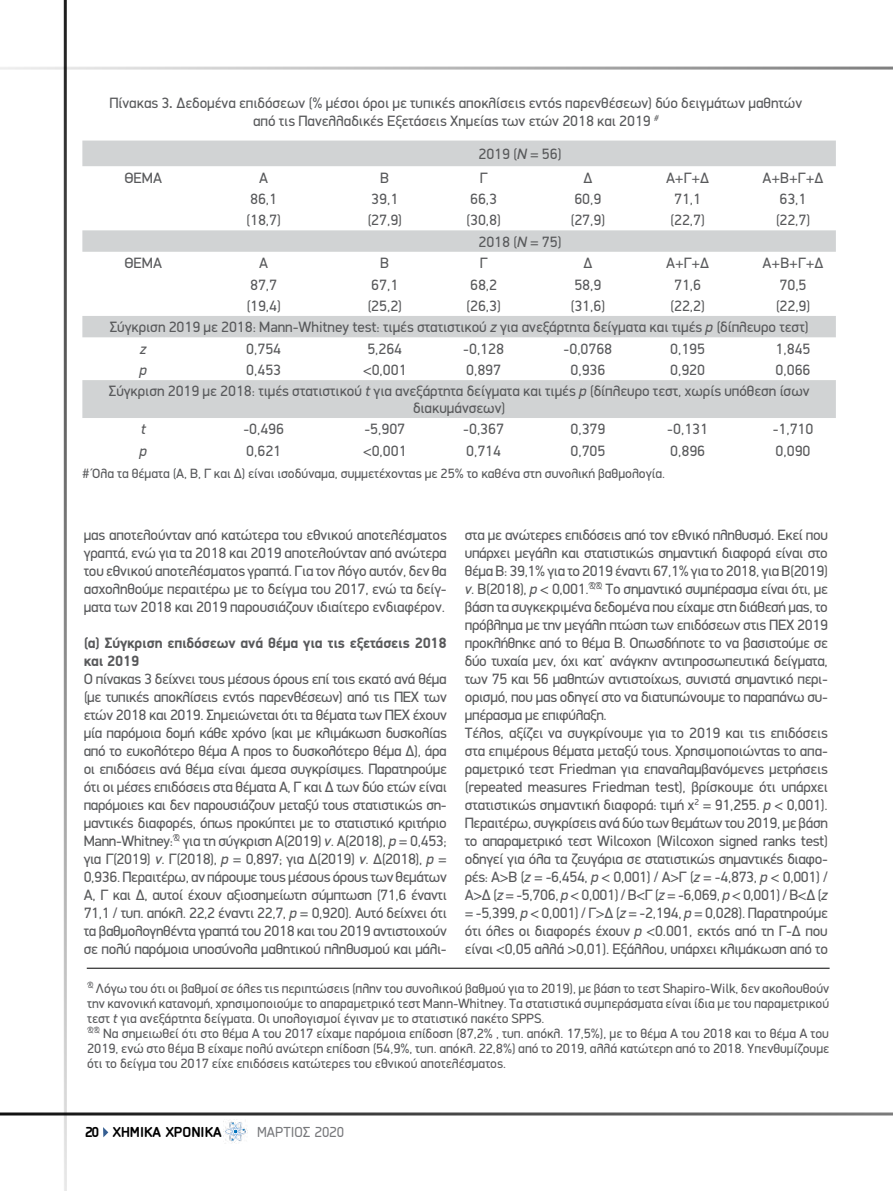
<style>
.page{position:relative;width:893px;height:1191px;background:#fff}
.page>*{position:absolute;margin:0;border:0;box-sizing:border-box;transform-origin:0 0}
.t1{font:15px/18px "PF Din Display";letter-spacing:-.01em;color:#58595b;text-align:justify}
.t2{font:700 15px/18px "PF Din Display";letter-spacing:-.01em;color:#58595b}
.t3{font:700 15px "PF Isotext Pro";color:#000}
.t4{font:15px "PF Isotext Pro";color:#77787b}
.t5{font:italic 15px "PF Din Display";color:#58595b}
.t6{font:13.5px/15px "PF Din Display";color:#58595b}
.s1{font-weight:700;font-style:italic}
.s2{font-style:italic}
</style>
<div class="page">
<svg style="left:103px;top:1127px;width:5px;height:10px"></svg>
<hr style="left:0;top:67px;width:893px;height:3px;background:#000">
<hr style="left:0;top:1112px;width:893px;height:3px;background:#000">
<hr style="left:64px;top:0;width:3px;height:1191px;background:#000">
<img style="left:223px;top:1119px;width:25px;height:24px">
<svg style="left:82px;top:141px;width:754px;height:277px"></svg>
<hr style="left:87px;top:967px;width:743px;height:1px;background:#000">
<p class="t1" style="left:109px;top:94px;width:694px;text-align:center">Πίνακας 3<span class="s1">.</span> Δεδομένα επιδόσεων (% μέσοι όροι με τυπικές αποκλίσεις εντός παρενθέσεων) δύο δειγμάτων μαθητών από τις Πανελλαδικές Εξετάσεις Χημείας των ετών 2018 και 2019 <sup>#</sup></p>
<p class="t1" style="left:478px;top:145px;width:85px">2019 (<span class="s2">N</span> = 56)</p>
<p class="t1" style="left:124px;top:168px;width:39px">ΘΕΜΑ</p>
<p class="t1" style="left:259px;top:168px;width:10px">Α</p>
<p class="t1" style="left:380px;top:168px;width:10px">Β</p>
<p class="t1" style="left:480px;top:168px;width:9px">Γ</p>
<p class="t1" style="left:583px;top:168px;width:10px">Δ</p>
<p class="t1" style="left:666px;top:168px;width:45px">Α+Γ+Δ</p>
<p class="t1" style="left:763px;top:168px;width:62px">Α+Β+Γ+Δ</p>
<p class="t1" style="left:250px;top:190px;width:28px">86,1</p>
<p class="t1" style="left:371px;top:190px;width:28px">39,1</p>
<p class="t1" style="left:470px;top:190px;width:28px">66,3</p>
<p class="t1" style="left:574px;top:190px;width:28px">60,9</p>
<p class="t1" style="left:674px;top:190px;width:28px">71,1</p>
<p class="t1" style="left:779px;top:190px;width:28px">63,1</p>
<p class="t1" style="left:246px;top:211px;width:36px">(18,7)</p>
<p class="t1" style="left:367px;top:211px;width:36px">(27,9)</p>
<p class="t1" style="left:466px;top:211px;width:36px">(30,8)</p>
<p class="t1" style="left:570px;top:211px;width:36px">(27,9)</p>
<p class="t1" style="left:670px;top:211px;width:36px">(22,7)</p>
<p class="t1" style="left:776px;top:211px;width:36px">(22,7)</p>
<p class="t1" style="left:478px;top:232px;width:85px">2018 (<span class="s2">N</span> = 75)</p>
<p class="t1" style="left:124px;top:254px;width:39px">ΘΕΜΑ</p>
<p class="t1" style="left:259px;top:254px;width:10px">Α</p>
<p class="t1" style="left:380px;top:254px;width:10px">Β</p>
<p class="t1" style="left:480px;top:254px;width:9px">Γ</p>
<p class="t1" style="left:583px;top:254px;width:10px">Δ</p>
<p class="t1" style="left:666px;top:254px;width:45px">Α+Γ+Δ</p>
<p class="t1" style="left:763px;top:254px;width:62px">Α+Β+Γ+Δ</p>
<p class="t1" style="left:250px;top:275px;width:28px">87,7</p>
<p class="t1" style="left:371px;top:275px;width:28px">67,1</p>
<p class="t1" style="left:470px;top:275px;width:28px">68,2</p>
<p class="t1" style="left:574px;top:275px;width:28px">58,9</p>
<p class="t1" style="left:674px;top:275px;width:28px">71,6</p>
<p class="t1" style="left:779px;top:275px;width:28px">70,5</p>
<p class="t1" style="left:246px;top:297px;width:36px">(19,4)</p>
<p class="t1" style="left:367px;top:297px;width:36px">(25,2)</p>
<p class="t1" style="left:466px;top:297px;width:36px">(26,3)</p>
<p class="t1" style="left:571px;top:297px;width:36px">(31,6)</p>
<p class="t1" style="left:670px;top:297px;width:36px">(22,2)</p>
<p class="t1" style="left:776px;top:297px;width:36px">(22,9)</p>
<p class="t1" style="left:110px;top:318px;width:700px">Σύγκριση 2019 με 2018: Mann-Whitney test: τιμές στατιστικού <span class="s2">z</span> για ανεξάρτητα δείγματα και τιμές <span class="s2">p</span> (δίπλευρο τεστ)</p>
<p class="t5" style="left:140px;top:339px;width:8px">z</p>
<p class="t1" style="left:246px;top:339px;width:36px">0,754</p>
<p class="t1" style="left:367px;top:339px;width:36px">5,264</p>
<p class="t1" style="left:463px;top:339px;width:42px">-0,128</p>
<p class="t1" style="left:564px;top:339px;width:50px">-0,0768</p>
<p class="t1" style="left:670px;top:339px;width:36px">0,195</p>
<p class="t1" style="left:776px;top:339px;width:36px">1,845</p>
<p class="t5" style="left:140px;top:361px;width:9px">p</p>
<p class="t1" style="left:246px;top:361px;width:36px">0,453</p>
<p class="t1" style="left:363px;top:361px;width:45px">&lt;0,001</p>
<p class="t1" style="left:466px;top:361px;width:36px">0,897</p>
<p class="t1" style="left:570px;top:361px;width:36px">0,936</p>
<p class="t1" style="left:670px;top:361px;width:36px">0,920</p>
<p class="t1" style="left:109px;top:359px;width:703px;line-height:21.5px;text-align:right">0,066<br>Σύγκριση 2019 με 2018: τιμές στατιστικού <span class="s2">t</span> για ανεξάρτητα δείγματα και τιμές <span class="s2">p</span> (δίπλευρο τεστ, χωρίς υπόθεση ίσων</p>
<p class="t1" style="left:413px;top:399px;width:94px">διακυμάνσεων)</p>
<p class="t5" style="left:141px;top:420px;width:7px">t</p>
<p class="t1" style="left:243px;top:420px;width:42px">-0,496</p>
<p class="t1" style="left:364px;top:420px;width:42px">-5,907</p>
<p class="t1" style="left:463px;top:420px;width:42px">-0,367</p>
<p class="t1" style="left:570px;top:420px;width:36px">0,379</p>
<p class="t1" style="left:667px;top:420px;width:42px">-0,131</p>
<p class="t1" style="left:773px;top:420px;width:42px">-1,710</p>
<p class="t5" style="left:140px;top:441px;width:9px">p</p>
<p class="t1" style="left:246px;top:441px;width:36px">0,621</p>
<p class="t1" style="left:363px;top:441px;width:45px">&lt;0,001</p>
<p class="t1" style="left:466px;top:441px;width:36px">0,714</p>
<p class="t1" style="left:570px;top:441px;width:36px">0,705</p>
<p class="t1" style="left:670px;top:441px;width:36px">0,896</p>
<p class="t1" style="left:776px;top:441px;width:36px">0,090</p>
<p class="t6" style="left:82px;top:466px;width:584px"># Όλα τα θέματα (Α, Β, Γ και Δ) είναι ισοδύναμα, συμμετέχοντας με 25% το καθένα στη συνολική βαθμολογία.</p>
<p class="t1" style="left:84px;top:526px;width:365px">μας αποτελούνταν από κατώτερα του εθνικού αποτελέσματος γραπτά, ενώ για τα 2018 και 2019 αποτελούνταν από ανώτερα του εθνικού αποτελέσματος γραπτά. Για τον λόγο αυτόν, δεν θα ασχοληθούμε περαιτέρω με το δείγμα του 2017, ενώ τα δείγ&shy;ματα των 2018 και 2019 παρουσιάζουν ιδιαίτερο ενδιαφέρον.</p>
<p class="t2" style="left:84px;top:634px;width:365px">(α) Σύγκριση επιδόσεων ανά θέμα για τις εξετάσεις 2018 και 2019</p>
<p class="t1" style="left:84px;top:670px;width:365px">Ο πίνακας 3 δείχνει τους μέσους όρους επί τοις εκατό ανά θέμα (με τυπικές αποκλίσεις εντός παρενθέσεων) από τις ΠΕΧ των ετών 2018 και 2019. Σημειώνεται ότι τα θέματα των ΠΕΧ έχουν μία παρόμοια δομή κάθε χρόνο (και με κλιμάκωση δυσκολίας από το ευκολότερο θέμα Α προς το δυσκολότερο θέμα Δ), άρα οι επιδόσεις ανά θέμα είναι άμεσα συγκρίσιμες. Παρατηρούμε ότι οι μέσες επιδόσεις στα θέματα Α, Γ και Δ των δύο ετών είναι παρόμοιες και δεν παρουσιάζουν μεταξύ τους στατιστικώς ση&shy;μαντικές διαφορές, όπως προκύπτει με το στατιστικό κριτήριο Mann-Whitney:<sup>&amp;</sup> για τη σύγκριση A(2019) <span class="s2">v</span>. A(2018), <span class="s2">p</span> = 0,453; για Γ(2019) <span class="s2">v</span>. Γ(2018), <span class="s2">p</span> = 0,897; για Δ(2019) <span class="s2">v</span>. Δ(2018), <span class="s2">p</span> = 0,936. Περαιτέρω, αν πάρουμε τους μέσους όρους των θεμάτων Α, Γ και Δ, αυτοί έχουν αξιοσημείωτη σύμπτωση (71,6 έναντι 71,1 / τυπ. απόκλ. 22,2 έναντι 22,7, <span class="s2">p</span> = 0,920). Αυτό δείχνει ότι τα βαθμολογηθέντα γραπτά του 2018 και του 2019 αντιστοιχούν σε πολύ παρόμοια υποσύνολα μαθητικού πληθυσμού και μάλι-</p>
<p class="t1" style="left:465px;top:526px;width:365px;text-align:left">στα με ανώτερες επιδόσεις από τον εθνικό πληθυσμό. Εκεί που υπάρχει μεγάλη και στατιστικώς σημαντική διαφορά είναι στο θέμα Β: 39,1% για το 2019 έναντι 67,1% για το 2018, για Β(2019) <span class="s2">v</span>. Β(2018), <span class="s2">p</span> &lt; 0,001.<sup>&amp;&amp;</sup> Το σημαντικό συμπέρασμα είναι ότι, με βάση τα συγκεκριμένα δεδομένα που είχαμε στη διάθεσή μας, το πρόβλημα με την μεγάλη πτώση των επιδόσεων στις ΠΕΧ 2019 προκλήθηκε από το θέμα Β. Οπωσδήποτε το να βασιστούμε σε δύο τυχαία μεν, όχι κατ’ ανάγκην αντιπροσωπευτικά δείγματα, των 75 και 56 μαθητών αντιστοίχως, συνιστά σημαντικό περι&shy;ορισμό, που μας οδηγεί στο να διατυπώνουμε το παραπάνω συ&shy;μπέρασμα με επιφύλαξη.<br>Τέλος, αξίζει να συγκρίνουμε για το 2019 και τις επιδόσεις στα επιμέρους θέματα μεταξύ τους. Χρησιμοποιώντας το απα&shy;ραμετρικό τεστ Friedman για επαναλαμβανόμενες μετρήσεις (repeated measures Friedman test), βρίσκουμε ότι υπάρχει στατιστικώς σημαντική διαφορά: τιμή χ<sup>2</sup> = 91,255. <span class="s2">p</span> &lt; 0,001).<br>Περαιτέρω, συγκρίσεις ανά δύο των θεμάτων του 2019, με βάση το απαραμετρικό τεστ Wilcoxon (Wilcoxon signed ranks test) οδηγεί για όλα τα ζευγάρια σε στατιστικώς σημαντικές διαφο&shy;ρές: Α&gt;Β (<span class="s2">z</span> = -6,454, <span class="s2">p</span> &lt; 0,001) / Α&gt;Γ (<span class="s2">z</span> = -4,873, <span class="s2">p</span> &lt; 0,001) / Α&gt;Δ (<span class="s2">z</span> = -5,706, <span class="s2">p</span> &lt; 0,001) / Β&lt;Γ (<span class="s2">z</span> = -6,069, <span class="s2">p</span> &lt; 0,001) / Β&lt;Δ (<span class="s2">z </span>= -5,399, <span class="s2">p</span> &lt; 0,001) / Γ&gt;Δ (<span class="s2">z</span> = -2,194, <span class="s2">p</span> = 0,028). Παρατηρούμε ότι όλες οι διαφορές έχουν <span class="s2">p</span> &lt;0.001, εκτός από τη Γ-Δ που είναι &lt;0,05 αλλά &gt;0,01). Εξάλλου, υπάρχει κλιμάκωση από το</p>
<p class="t6" style="left:87px;top:980px;width:744px"><sup>&amp;</sup> Λόγω του ότι οι βαθμοί σε όλες τις περιπτώσεις (πλην του συνολικού βαθμού για το 2019), με βάση το τεστ Shapiro-Wilk, δεν ακολουθούν την κανονική κατανομή, χρησιμοποιούμε το απαραμετρικό τεστ Mann-Whitney. Τα στατιστικά συμπεράσματα είναι ίδια με του παραμετρικού τεστ <span class="s2">t</span> για ανεξάρτητα δείγματα. Οι υπολογισμοί έγιναν με το στατιστικό πακέτο SPPS.<br><sup>&amp;&amp;</sup> Να σημειωθεί ότι στο θέμα Α του 2017 είχαμε παρόμοια επίδοση (87,2% , τυπ. απόκλ. 17,5%), με τo θέμα Α του 2018 και το θέμα Α του 2019, ενώ στο θέμα Β είχαμε πολύ ανώτερη επίδοση (54,9%, τυπ. απόκλ. 22,8%) από το 2019, αλλά κατώτερη από το 2018. Υπενθυμίζουμε ότι το δείγμα του 2017 είχε επιδόσεις κατώτερες του εθνικού αποτελέσματος.</p>
<p class="t3" style="left:85px;top:1123px;width:138px">20 ΧΗΜΙΚΑ ΧΡΟΝΙΚΑ</p>
<p class="t4" style="left:257px;top:1123px;width:88px">ΜΑΡΤΙΟΣ 2020</p>
</div>
